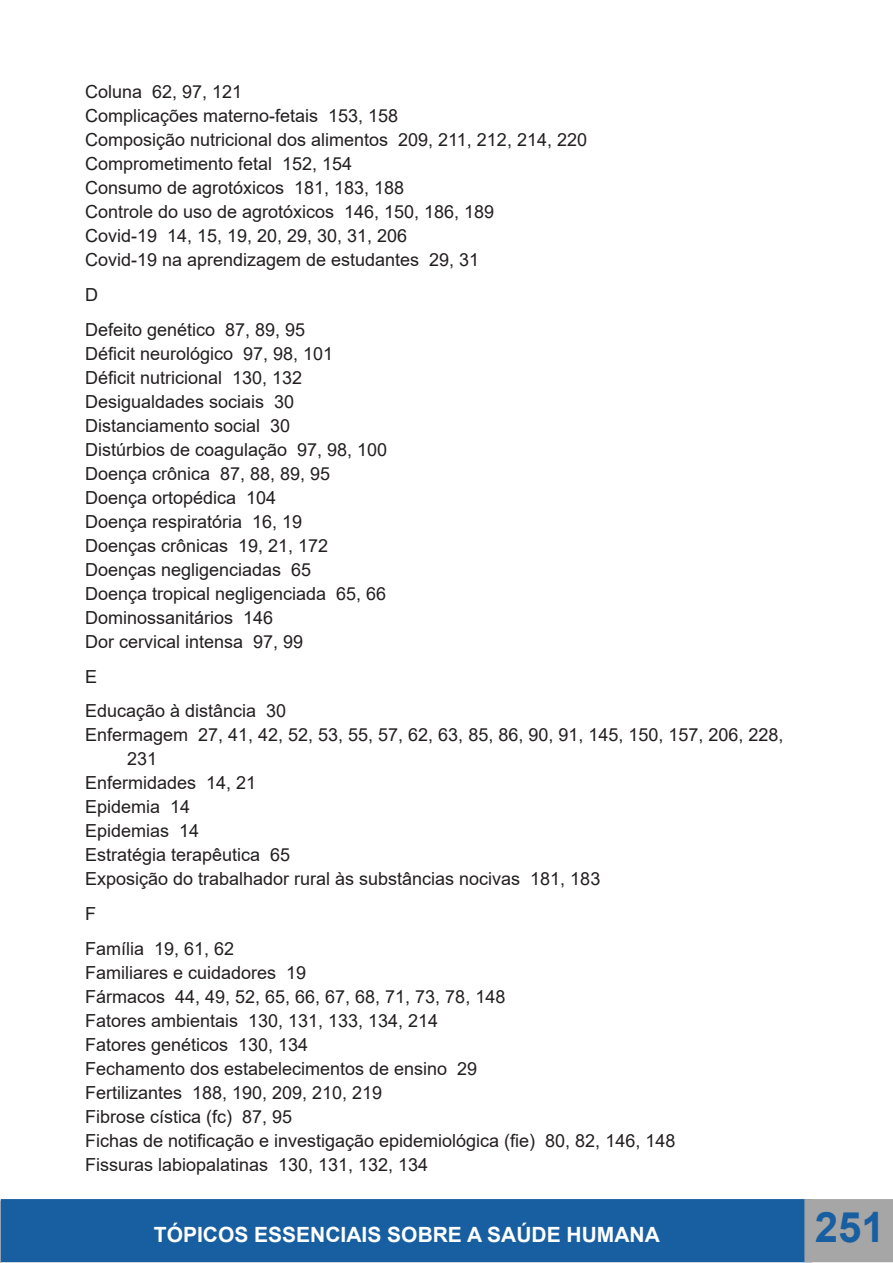
<style>
.page{position:relative;width:893px;height:1263px;background:#fff}
.page>*{position:absolute;margin:0;border:0;box-sizing:border-box;transform-origin:0 0}
.t1{font:700 42px "Arial";color:#185fa1}
.t2{font:700 21px "Arial";color:#fff}
.t3{font:18px/24px "Arial";color:#231f20}
</style>
<div class="page">
<svg style="left:0;top:1200px;width:1px;height:63px"></svg>
<div style="left:1px;top:1199px;width:811px;height:63px;background:#185fa1;border:2px solid #185fa1"></div>
<div style="left:804px;top:1199px;width:89px;height:63px;background:#a6a6a6"></div>
<p class="t3" style="left:85px;top:80px;width:159px">Coluna 62, 97, 121</p>
<p class="t3" style="left:85px;top:104px;width:315px">Complicações materno-fetais 153, 158</p>
<p class="t3" style="left:85px;top:128px;width:503px">Composição nutricional dos alimentos 209, 211, 212, 214, 220</p>
<p class="t3" style="left:85px;top:152px;width:269px">Comprometimento fetal 152, 154</p>
<p class="t3" style="left:85px;top:176px;width:321px">Consumo de agrotóxicos 181, 183, 188</p>
<p class="t3" style="left:85px;top:200px;width:411px">Controle do uso de agrotóxicos 146, 150, 186, 189</p>
<p class="t3" style="left:85px;top:224px;width:324px">Covid-19 14, 15, 19, 20, 29, 30, 31, 206</p>
<p class="t3" style="left:85px;top:248px;width:396px">Covid-19 na aprendizagem de estudantes 29, 31</p>
<p class="t3" style="left:85px;top:283px;width:14px">D</p>
<p class="t3" style="left:85px;top:317px;width:222px">Defeito genético 87, 89, 95</p>
<p class="t3" style="left:85px;top:341px;width:250px">Déficit neurológico 97, 98, 101</p>
<p class="t3" style="left:85px;top:365px;width:219px">Déficit nutricional 130, 132</p>
<p class="t3" style="left:85px;top:389px;width:211px">Desigualdades sociais 30</p>
<p class="t3" style="left:85px;top:413px;width:207px">Distanciamento social 30</p>
<p class="t3" style="left:85px;top:437px;width:304px">Distúrbios de coagulação 97, 98, 100</p>
<p class="t3" style="left:85px;top:461px;width:247px">Doença crônica 87, 88, 89, 95</p>
<p class="t3" style="left:85px;top:485px;width:193px">Doença ortopédica 104</p>
<p class="t3" style="left:85px;top:509px;width:219px">Doença respiratória 16, 19</p>
<p class="t3" style="left:85px;top:533px;width:245px">Doenças crônicas 19, 21, 172</p>
<p class="t3" style="left:85px;top:557px;width:228px">Doenças negligenciadas 65</p>
<p class="t3" style="left:85px;top:581px;width:303px">Doença tropical negligenciada 65, 66</p>
<p class="t3" style="left:85px;top:605px;width:190px">Dominossanitários 146</p>
<p class="t3" style="left:85px;top:629px;width:220px">Dor cervical intensa 97, 99</p>
<p class="t3" style="left:85px;top:664px;width:14px">E</p>
<p class="t3" style="left:85px;top:699px;width:203px">Educação à distância 30</p>
<p class="t3" style="left:127px;top:723px;width:658px;text-indent:-42px">Enfermagem 27, 41, 42, 52, 53, 55, 57, 62, 63, 85, 86, 90, 91, 145, 150, 157, 206, 228,<br>231</p>
<p class="t3" style="left:85px;top:771px;width:173px">Enfermidades 14, 21</p>
<p class="t3" style="left:85px;top:795px;width:107px">Epidemia 14</p>
<p class="t3" style="left:85px;top:819px;width:116px">Epidemias 14</p>
<p class="t3" style="left:85px;top:843px;width:207px">Estratégia terapêutica 65</p>
<p class="t3" style="left:85px;top:867px;width:517px">Exposição do trabalhador rural às substâncias nocivas 181, 183</p>
<p class="t3" style="left:85px;top:902px;width:12px">F</p>
<p class="t3" style="left:85px;top:937px;width:151px">Família 19, 61, 62</p>
<p class="t3" style="left:85px;top:961px;width:223px">Familiares e cuidadores 19</p>
<p class="t3" style="left:85px;top:985px;width:422px">Fármacos 44, 49, 52, 65, 66, 67, 68, 71, 73, 78, 148</p>
<p class="t3" style="left:85px;top:1009px;width:355px">Fatores ambientais 130, 131, 133, 134, 214</p>
<p class="t3" style="left:85px;top:1033px;width:225px">Fatores genéticos 130, 134</p>
<p class="t3" style="left:85px;top:1057px;width:394px">Fechamento dos estabelecimentos de ensino 29</p>
<p class="t3" style="left:85px;top:1081px;width:299px">Fertilizantes 188, 190, 209, 210, 219</p>
<p class="t3" style="left:85px;top:1105px;width:209px">Fibrose cística (fc) 87, 95</p>
<p class="t3" style="left:85px;top:1129px;width:592px">Fichas de notificação e investigação epidemiológica (fie) 80, 82, 146, 148</p>
<p class="t3" style="left:85px;top:1153px;width:345px">Fissuras labiopalatinas 130, 131, 132, 134</p>
<p class="t2" style="left:154px;top:1220px;width:507px">TÓPICOS ESSENCIAIS SOBRE A SAÚDE HUMANA</p>
<h1 class="t1" style="left:815px;top:1198px;width:72px">251</h1>
</div>
